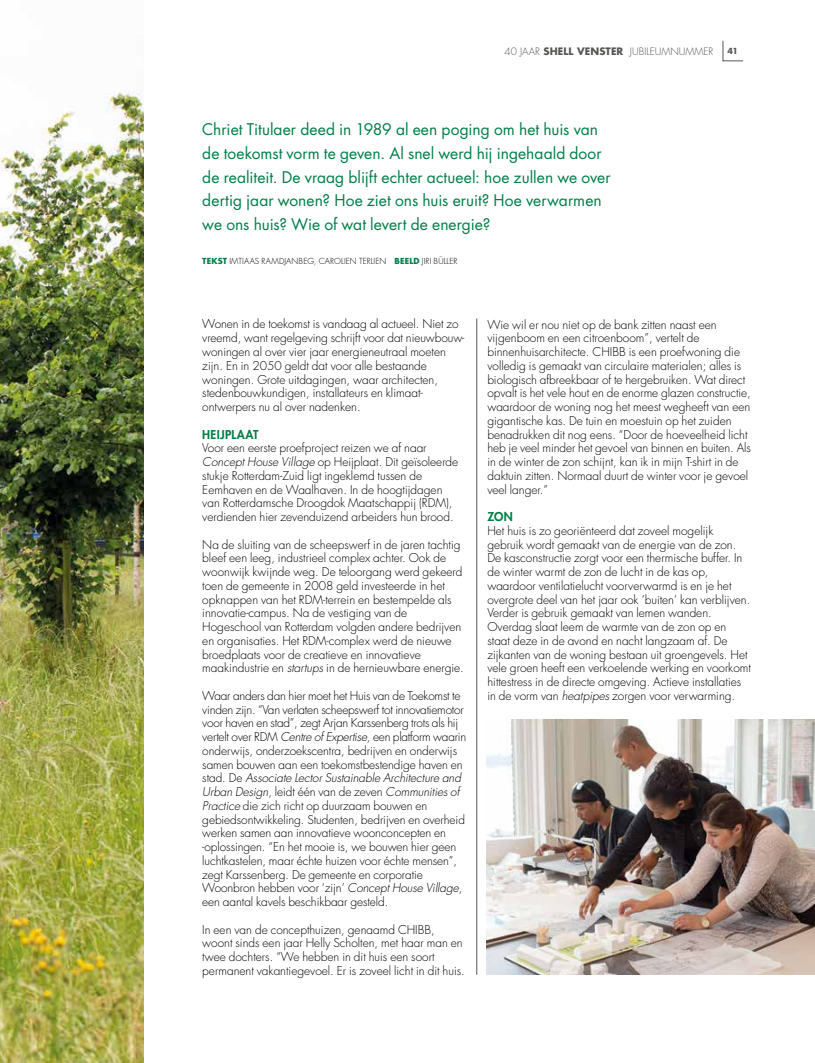
<style>
.page{position:relative;width:815px;height:1063px;background:#fff}
.page>*{position:absolute;margin:0;border:0;box-sizing:border-box;transform-origin:0 0}
.t1{font:15.62px/23.8px "Futura Std";letter-spacing:.005em;color:#007e48}
.t2{font:300 11.88px/13.8px "Futura Std";color:#000}
.t3{font:800 11.88px "Futura Std";letter-spacing:.025em;color:#007e48}
.t4{font:300 10px "Futura Std";color:#575756}
.t5{font:300 8.12px "Futura Std";letter-spacing:.015em;color:#000}
.t6{font:700 8.12px "Futura Std";color:#575756}
.s1{font-weight:700}
.s2{font-weight:700;color:#007e48}
.s3{font-style:italic}
</style>
<div class="page">
<img style="left:0;top:85px;width:144px;height:978px">
<img style="left:486px;top:719px;width:329px;height:256px">
<svg style="left:722px;top:40px;width:21px;height:21px"></svg>
<hr style="left:476px;top:319px;width:1px;height:656px;background:#575756">
<p class="t4" style="left:505px;top:45px;width:210px">40 JAAR <span class="s1">SHELL VENSTER</span> JUBILEUMNUMMER</p>
<p class="t6" style="left:728px;top:46px;width:12px">41</p>
<p class="t1" style="left:202px;top:118px;width:410px">Chriet Titulaer deed in 1989 al een poging om het huis van de toekomst vorm te geven. Al snel werd hij ingehaald door de realiteit. De vraag blijft echter actueel: hoe zullen we over dertig jaar wonen? Hoe ziet ons huis eruit? Hoe verwarmen we ons huis? Wie of wat levert de energie?</p>
<p class="t5" style="left:202px;top:256px;width:257px"><span class="s2">TEKST</span> IMTIAAS RAMDJANBEG, CAROLIEN TERLIEN <span class="s2">BEELD</span> JIRI BÜLLER</p>
<p class="t2" style="left:202px;top:318px;width:264px">Wonen in de toekomst is vandaag al actueel. Niet zo vreemd, want regelgeving schrijft voor dat nieuwbouw&shy;woningen al over vier jaar energieneutraal moeten zijn. En in 2050 geldt dat voor alle bestaande woningen. Grote uitdagingen, waar architecten, stedenbouwkundigen, installateurs en klimaat&shy;ontwerpers nu al over nadenken.</p>
<p class="t3" style="left:202px;top:427px;width:58px">HEIJPLAAT</p>
<p class="t2" style="left:202px;top:441px;width:258px">Voor een eerste proefproject reizen we af naar <span class="s3">Concept House Village</span> op Heijplaat. Dit geïsoleerde stukje Rotterdam-Zuid ligt ingeklemd tussen de Eemhaven en de Waalhaven. In de hoogtijdagen van Rotterdamsche Droogdok Maatschappij (RDM), verdienden hier zevenduizend arbeiders hun brood.</p>
<p class="t2" style="left:202px;top:538px;width:263px">Na de sluiting van de scheepswerf in de jaren tachtig bleef een leeg, industrieel complex achter. Ook de woonwijk kwijnde weg. De teloorgang werd gekeerd toen de gemeente in 2008 geld investeerde in het opknappen van het RDM-terrein en bestempelde als innovatie-campus. Na de vestiging van de Hogeschool van Rotterdam volgden andere bedrijven en organisaties. Het RDM-complex werd de nieuwe broedplaats voor de creatieve en innovatieve maakindustrie en <span class="s3">startups</span> in de hernieuwbare energie.</p>
<p class="t2" style="left:202px;top:689px;width:265px">Waar anders dan hier moet het Huis van de Toekomst te vinden zijn. “Van verlaten scheepswerf tot innovatiemotor voor haven en stad”, zegt Arjan Karssenberg trots als hij vertelt over RDM <span class="s3">Centre of Expertise</span>, een platform waarin onderwijs, onderzoekscentra, bedrijven en onderwijs samen bouwen aan een toekomstbestendige haven en stad. De <span class="s3">Associate Lector Sustainable Architecture and Urban Design</span>, leidt één van de zeven <span class="s3">Communities of Practice</span> die zich richt op duurzaam bouwen en gebiedsontwikkeling. Studenten, bedrijven en overheid werken samen aan innovatieve woonconcepten en -oplossingen. “En het mooie is, we bouwen hier geen luchtkastelen, maar échte huizen voor échte mensen”, zegt Karssenberg. De gemeente en corporatie Woonbron hebben voor ‘zijn’ <span class="s3">Concept House Village</span>, een aantal kavels beschikbaar gesteld.</p>
<p class="t2" style="left:202px;top:923px;width:264px">In een van de concepthuizen, genaamd CHIBB, woont sinds een jaar Helly Scholten, met haar man en twee dochters. “We hebben in dit huis een soort permanent vakantiegevoel. Er is zoveel licht in dit huis.</p>
<p class="t2" style="left:487px;top:318px;width:265px">Wie wil er nou niet op de bank zitten naast een vijgenboom en een citroenboom”, vertelt de binnenhuisarchitecte. CHIBB is een proefwoning die volledig is gemaakt van circulaire materialen; alles is biologisch afbreekbaar of te hergebruiken. Wat direct opvalt is het vele hout en de enorme glazen constructie, waardoor de woning nog het meest wegheeft van een gigantische kas. De tuin en moestuin op het zuiden benadrukken dit nog eens. “Door de hoeveelheid licht heb je veel minder het gevoel van binnen en buiten. Als in de winter de zon schijnt, kan ik in mijn T-shirt in de daktuin zitten. Normaal duurt de winter voor je gevoel veel langer.”</p>
<p class="t3" style="left:487px;top:509px;width:27px">ZON</p>
<p class="t2" style="left:487px;top:524px;width:265px">Het huis is zo georiënteerd dat zoveel mogelijk gebruik wordt gemaakt van de energie van de zon.<br>De kasconstructie zorgt voor een thermische buffer. In de winter warmt de zon de lucht in de kas op, waardoor ventilatielucht voorverwarmd is en je het overgrote deel van het jaar ook ‘buiten’ kan verblijven.<br>Verder is gebruik gemaakt van lemen wanden.<br>Overdag slaat leem de warmte van de zon op en staat deze in de avond en nacht langzaam af. De zijkanten van de woning bestaan uit groengevels. Het vele groen heeft een verkoelende werking en voorkomt hittestress in de directe omgeving. Actieve installaties in de vorm van <span class="s3">heatpipes</span> zorgen voor verwarming.</p>
</div>
